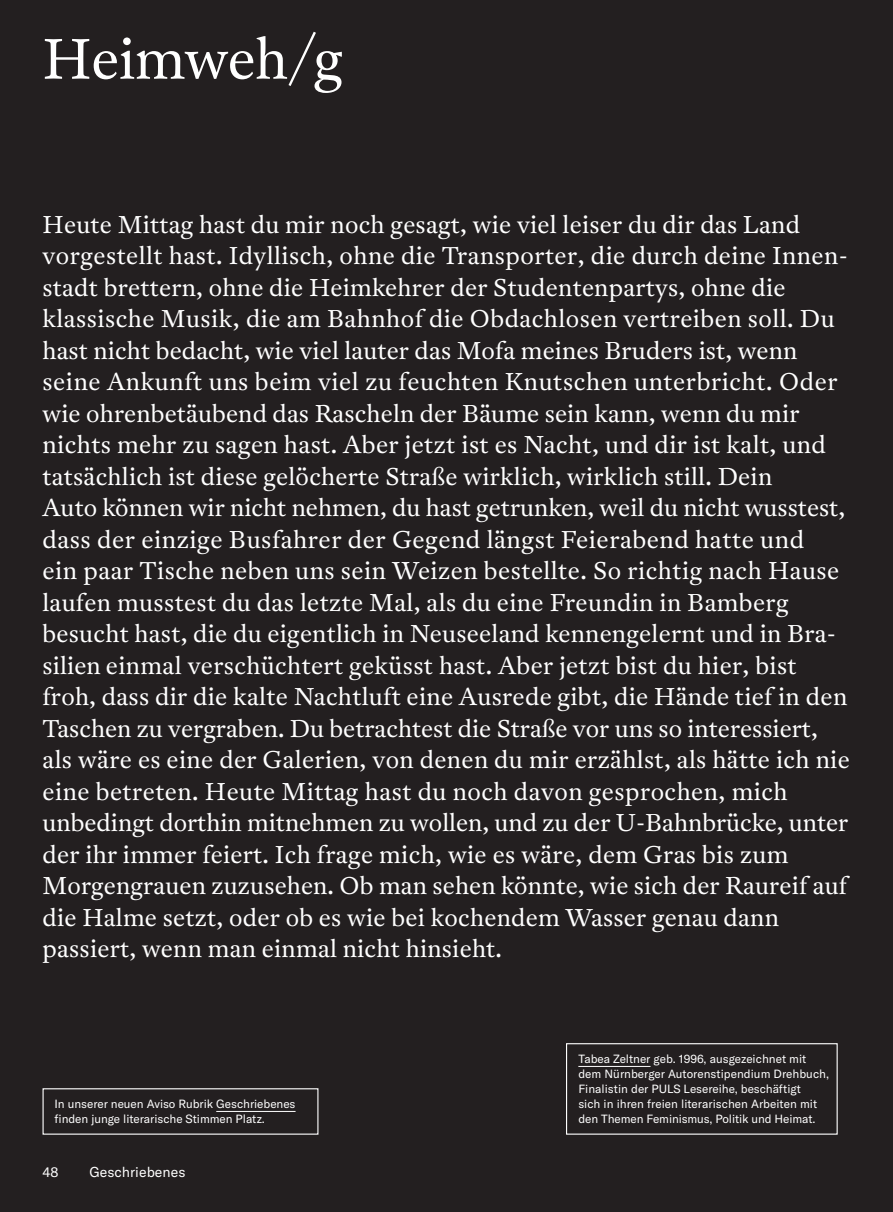
<style>
.page{position:relative;width:893px;height:1212px;background:#231f20}
.page>*{position:absolute;margin:0;border:0;box-sizing:border-box;transform-origin:0 0}
.America_HL_mittel{font:300 56.1px "Antwerp";letter-spacing:-.01em;color:#fff}
.Antwerp_16_1_21{font:300 24.15px/31.5px "Antwerp";letter-spacing:.01em;color:#fff}
.America_LT{font:14.1px "GT America";letter-spacing:.005em;color:#fff}
.America_Register_rec{font:13.8px "GT America";color:#fff}
.America_Info{font:11.7px/15px "GT America";letter-spacing:-.005em;color:#fff}
</style>
<div class="page">
<hr style="left:578px;top:1066px;width:72px;height:1px;background:#fff">
<hr style="left:216px;top:1111px;width:80px;height:1px;background:#fff">
<div style="left:566px;top:1043px;width:272px;height:92px;border:1px solid #fff"></div>
<div style="left:43px;top:1088px;width:275px;height:47px;border:1px solid #fff"></div>
<p class="America_HL_mittel" style="left:42px;top:21px;width:302px">Heimweh/g</p>
<p class="Antwerp_16_1_21" style="left:43px;top:208px;width:807px">Heute Mittag hast du mir noch gesagt, wie viel leiser du dir das Land vorgestellt hast. Idyllisch, ohne die Transporter, die durch deine Innen&shy;stadt brettern, ohne die Heimkehrer der Studentenpartys, ohne die</p>
<p class="Antwerp_16_1_21" style="left:43px;top:303px;width:796px">klassische Musik, die am Bahnhof die Obdachlosen vertreiben soll. Du hast nicht bedacht, wie viel lauter das Mofa meines Bruders ist, wenn seine Ankunft uns beim viel zu feuchten Knutschen unterbricht. Oder wie ohrenbetäubend das Rascheln der Bäume sein kann, wenn du mir nichts mehr zu sagen hast. Aber jetzt ist es Nacht, und dir ist kalt, und tatsächlich ist diese gelöcherte Straße wirklich, wirklich still. Dein</p>
<p class="Antwerp_16_1_21" style="left:43px;top:492px;width:804px">Auto können wir nicht nehmen, du hast getrunken, weil du nicht wusstest, dass der einzige Busfahrer der Gegend längst Feierabend hatte und</p>
<p class="Antwerp_16_1_21" style="left:43px;top:555px;width:798px">ein paar Tische neben uns sein Weizen bestellte. So richtig nach Hause laufen musstest du das letzte Mal, als du eine Freundin in Bamberg</p>
<p class="Antwerp_16_1_21" style="left:43px;top:618px;width:809px">besucht hast, die du eigentlich in Neuseeland kennengelernt und in Bra&shy;silien einmal verschüchtert geküsst hast. Aber jetzt bist du hier, bist froh, dass dir die kalte Nachtluft eine Ausrede gibt, die Hände tief in den Taschen zu vergraben. Du betrachtest die Straße vor uns so interessiert, als wäre es eine der Galerien, von denen du mir erzählst, als hätte ich nie</p>
<p class="Antwerp_16_1_21" style="left:43px;top:775px;width:747px">eine betreten. Heute Mittag hast du noch davon gesprochen, mich</p>
<p class="Antwerp_16_1_21" style="left:43px;top:807px;width:807px">unbedingt dorthin mitnehmen zu wollen, und zu der U-Bahnbrücke, unter der ihr immer feiert. Ich frage mich, wie es wäre, dem Gras bis zum Morgengrauen zuzusehen. Ob man sehen könnte, wie sich der Raureif auf die Halme setzt, oder ob es wie bei kochendem Wasser genau dann</p>
<p class="Antwerp_16_1_21" style="left:43px;top:933px;width:461px">passiert, wenn man einmal nicht hinsieht.</p>
<p class="America_Info" style="left:55px;top:1096px;width:243px">In unserer neuen Aviso Rubrik Geschriebenes finden junge literarische Stimmen Platz.</p>
<p class="America_Register_rec" style="left:43px;top:1164px;width:18px">48</p>
<p class="America_LT" style="left:89px;top:1163px;width:98px">Geschriebenes</p>
<p class="America_Info" style="left:578px;top:1051px;width:252px">Tabea Zeltner geb. 1996, ausgezeichnet mit dem Nürnberger Autorenstipendium Drehbuch,<br>Finalistin der PULS Lesereihe, beschäftigt</p>
<p class="America_Info" style="left:578px;top:1096px;width:240px">sich in ihren freien literarischen Arbeiten mit den Themen Feminismus, Politik und Heimat.</p>
</div>
